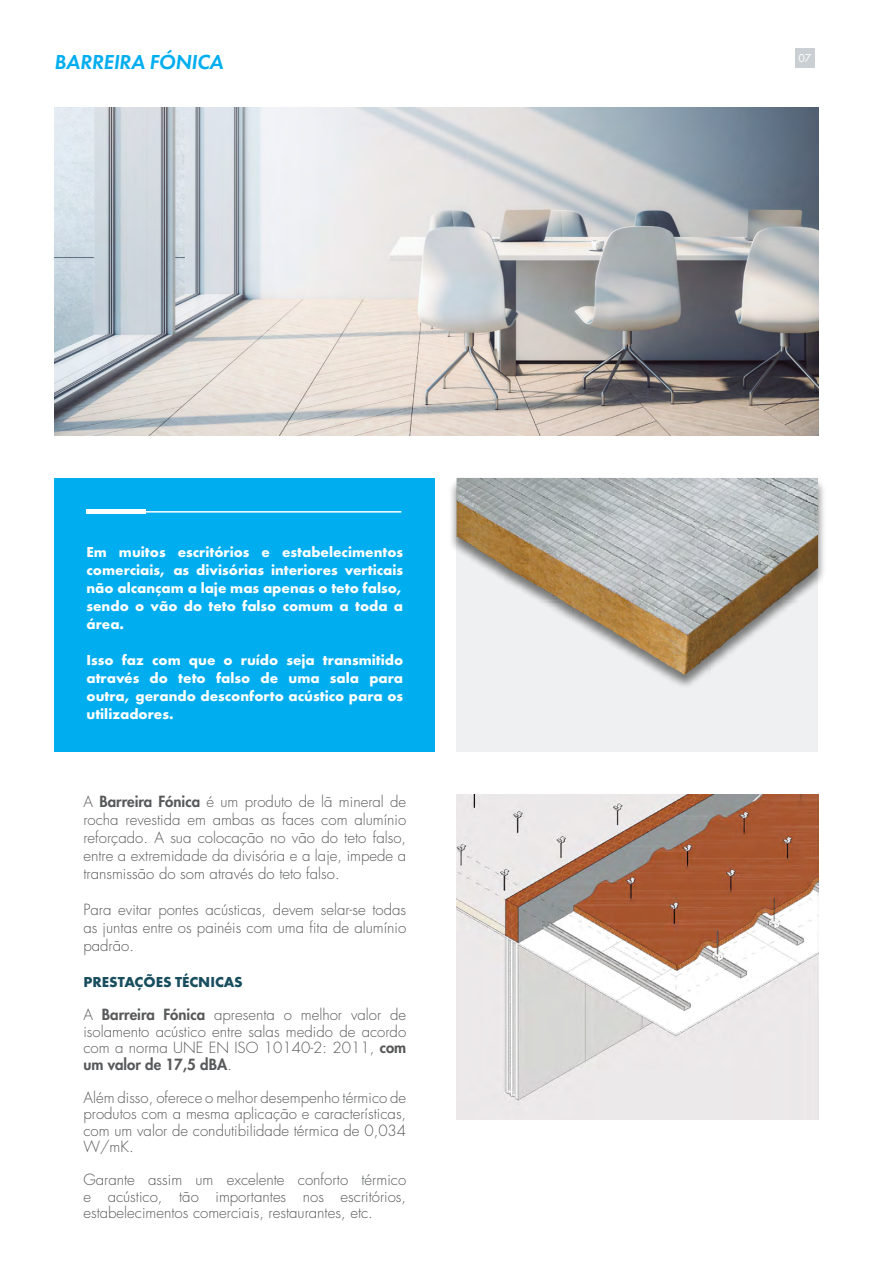
<style>
.page{position:relative;width:893px;height:1263px;background:#fff}
.page>*{position:absolute;margin:0;border:0;box-sizing:border-box;transform-origin:0 0}
.t1{font:italic 21px "Futura New Demi";letter-spacing:-.015em;color:#00aeef}
.t2{font:300 15px/16.5px "Futura Std";color:#58595b;text-align:justify}
.t3{font:700 15px/18px "Futura New";color:#fff;text-align:justify}
.t4{font:700 15px "Futura New";color:#184e5e}
.t5{font:10.5px "Futura Std";color:#fff}
.s1{font-weight:800}
</style>
<div class="page">
<div style="left:795px;top:49px;width:20px;height:19px;background:#cacfd3"></div>
<div style="left:457px;top:478px;width:361px;height:273px;background:#eff0f1"></div>
<div style="left:55px;top:478px;width:380px;height:273px;background:#00aeef"></div>
<hr style="left:86px;top:510px;width:60px;height:4px;background:#fff">
<hr style="left:144px;top:511px;width:257px;height:2px;background:#fff">
<img style="left:54px;top:107px;width:764px;height:328px">
<img style="left:457px;top:795px;width:361px;height:325px">
<div style="left:448px;top:478px;width:378px;height:213px;background:#000;opacity:.5"></div>
<img style="left:457px;top:478px;width:266px;height:197px">
<h1 class="t1" style="left:54px;top:48px;width:171px">BARREIRA FÓNICA</h1>
<p class="t3" style="left:86px;top:542px;width:318px">Em muitos escritórios e estabelecimentos comerciais, as divisórias interiores verticais não alcançam a laje mas apenas o teto falso, sendo o vão do teto falso comum a toda a área.</p>
<p class="t3" style="left:86px;top:650px;width:318px">Isso faz com que o ruído seja transmitido através do teto falso de uma sala para outra, gerando desconforto acústico para os utilizadores.</p>
<p class="t2" style="left:83px;top:793px;width:324px;line-height:18px">A <span class="s1">Barreira Fónica</span> é um produto de lã mineral de rocha revestida em ambas as faces com alumínio reforçado. A sua colocação no vão do teto falso, entre a extremidade da divisória e a laje, impede a transmissão do som através do teto falso.</p>
<p class="t2" style="left:83px;top:901px;width:324px;line-height:18px">Para evitar pontes acústicas, devem selar-se todas as juntas entre os painéis com uma fita de alumínio padrão.</p>
<p class="t4" style="left:83px;top:972px;width:161px">PRESTAÇÕES TÉCNICAS</p>
<p class="t2" style="left:83px;top:1007px;width:324px">A <span class="s1">Barreira Fónica</span> apresenta o melhor valor de isolamento acústico entre salas medido de acordo com a norma UNE EN ISO 10140-2: 2011, <span class="s1">com um valor de 17,5 dBA</span>.</p>
<p class="t2" style="left:83px;top:1089px;width:324px">Além disso, oferece o melhor desempenho térmico de produtos com a mesma aplicação e características, com um valor de condutibilidade térmica de 0,034<br>W/mK.</p>
<p class="t2" style="left:83px;top:1172px;width:324px">Garante assim um excelente conforto térmico e acústico, tão importantes nos escritórios, estabelecimentos comerciais, restaurantes, etc.</p>
<p class="t5" style="left:798px;top:52px;width:14px">07</p>
</div>
